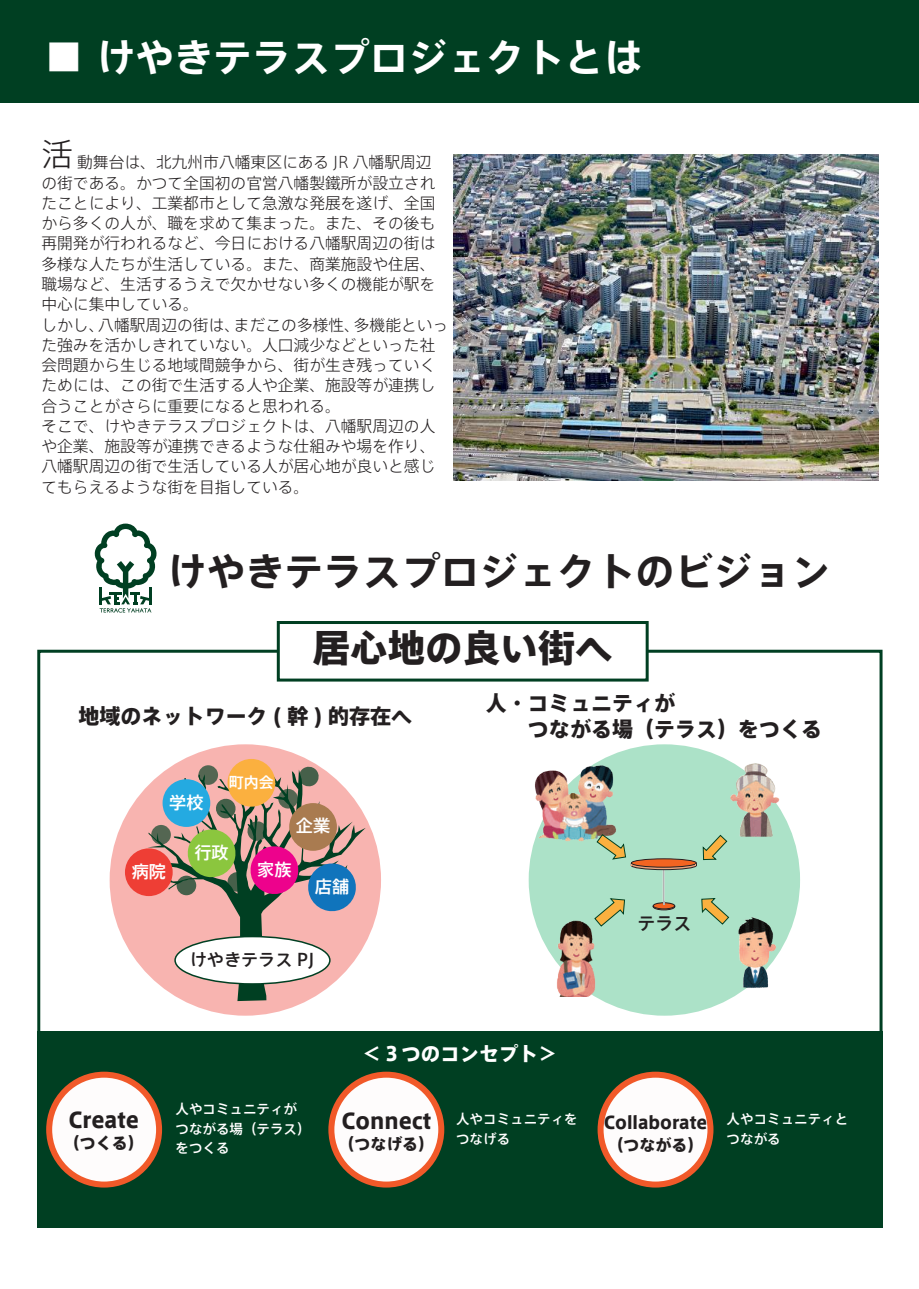
<style>
.page{position:relative;width:919px;height:1289px;background:#fff}
.page>*{position:absolute;margin:0;border:0;box-sizing:border-box;transform-origin:0 0}
.t1{font:700 39px "Axis Std";color:#231f20}
.t2{font:700 39px "Axis Std";color:#fff}
.t3{font:800 37.5px "Axis Std";color:#231f20}
.t4{font:300 31.5px "Axis Std";color:#231f20}
.t5{font:800 21.3px "Axis Std";color:#231f20}
.t6{font:800 21px/25.5px "Axis Std";color:#231f20}
.t7{font:800 19.5px "Axis Std";color:#fff}
.t8{font:500 18px "Axis Std";color:#231f20}
.t9{font:800 17.25px "Axis Std";color:#231f20}
.t10{font:500 17.1px "Axis Std";color:#fff}
.t11{font:500 17.1px "Axis Std";color:#231f20}
.t12{font:800 15.9px "Axis Std";color:#231f20}
.t13{font:300 15.75px/20.2px "Axis Std";color:#231f20}
.t14{font:500 15px "Axis Std";color:#fff}
.t15{font:500 13.5px/19.5px "Axis Std";color:#fff}
.s1{font-family:"HG Seikaishotai PRO";font-weight:400}
</style>
<div class="page">
<div style="left:0;top:1px;width:918px;height:102px;background:#003f22"></div>
<svg style="left:94px;top:523px;width:63px;height:89px"></svg>
<div style="left:37px;top:1031px;width:845px;height:196px;background:#003f22"></div>
<div style="left:49px;top:1074px;width:110px;height:110px;background:#fefcfc;border-radius:50%"></div>
<div style="left:46px;top:1071px;width:116px;height:116px;border:6px solid #f15929;border-radius:50%"></div>
<div style="left:331px;top:1074px;width:110px;height:110px;background:#fefcfc;border-radius:50%"></div>
<div style="left:328px;top:1071px;width:116px;height:116px;border:6px solid #f15929;border-radius:50%"></div>
<div style="left:600px;top:1074px;width:110px;height:110px;background:#fefcfc;border-radius:50%"></div>
<div style="left:597px;top:1071px;width:116px;height:116px;border:6px solid #f15929;border-radius:50%"></div>
<div style="left:110px;top:744px;width:271px;height:271px;background:#f8b4b0;border-radius:50%"></div>
<div style="left:528px;top:744px;width:272px;height:271px;background:#ace2c8;border-radius:50%"></div>
<img style="left:738px;top:917px;width:39px;height:72px">
<img style="left:533px;top:915px;width:69px;height:81px">
<img style="left:534px;top:764px;width:82px;height:77px">
<img style="left:730px;top:761px;width:50px;height:76px">
<svg style="left:594px;top:898px;width:31px;height:28px"></svg>
<svg style="left:701px;top:898px;width:28px;height:26px"></svg>
<svg style="left:143px;top:762px;width:223px;height:239px"></svg>
<div style="left:175px;top:936px;width:155px;height:47px;background:#fff;border-radius:50%"></div>
<div style="left:174px;top:935px;width:156px;height:49px;border:2px solid #003f22;border-radius:50%"></div>
<div style="left:125px;top:848px;width:48px;height:48px;background:#ee3e35;border-radius:50%"></div>
<div style="left:162px;top:779px;width:48px;height:48px;background:#24aae1;border-radius:50%"></div>
<div style="left:227px;top:759px;width:48px;height:47px;background:#fbb03f;border-radius:50%"></div>
<div style="left:289px;top:803px;width:48px;height:47px;background:#a97b50;border-radius:50%"></div>
<svg style="left:306px;top:861px;width:52px;height:52px"></svg>
<svg style="left:177px;top:875px;width:19px;height:20px"></svg>
<svg style="left:151px;top:825px;width:20px;height:19px"></svg>
<svg style="left:299px;top:766px;width:19px;height:20px"></svg>
<svg style="left:278px;top:789px;width:20px;height:19px"></svg>
<svg style="left:198px;top:765px;width:20px;height:19px"></svg>
<svg style="left:186px;top:798px;width:114px;height:98px"></svg>
<div style="left:277px;top:621px;width:371px;height:60px;background:#fff;border:3px solid #003f22"></div>
<img style="left:630px;top:858px;width:67px;height:53px">
<div style="left:653px;top:903px;width:21px;height:7px;border:1px solid #231f20;border-radius:50%"></div>
<div style="left:653px;top:902px;width:21px;height:6px;background:#f36421;border-radius:50%"></div>
<div style="left:653px;top:902px;width:21px;height:7px;border:1px solid #231f20;border-radius:50%"></div>
<div style="left:631px;top:861px;width:65px;height:8px;border:1px solid #231f20;border-radius:50%"></div>
<div style="left:631px;top:858px;width:65px;height:9px;background:#f36421;border-radius:50%"></div>
<div style="left:631px;top:858px;width:65px;height:9px;border:1px solid #231f20;border-radius:50%"></div>
<svg style="left:694px;top:834px;width:33px;height:31px"></svg>
<svg style="left:596px;top:834px;width:36px;height:31px"></svg>
<img style="left:453px;top:154px;width:425px;height:326px">
<h1 class="t2" style="left:44px;top:27px;width:599px"><span class="s1">■</span> けやきテラスプロジェクトとは</h1>
<h3 class="t4" style="left:41px;top:131px;width:33px">活</h3>
<p class="t13" style="left:41px;top:151px;width:408px">　　 動舞台は、北九州市八幡東区にある JR 八幡駅周辺の街である。かつて全国初の官営八幡製鐵所が設立されたことにより、工業都市として急激な発展を遂げ、全国から多くの人が、職を求めて集まった。また、その後も再開発が行われるなど、今日における八幡駅周辺の街は多様な人たちが生活している。また、商業施設や住居、職場など、生活するうえで欠かせない多くの機能が駅を中心に集中している。<br>しかし、八幡駅周辺の街は、まだこの多様性、多機能といった強みを活かしきれていない。人口減少などといった社会問題から生じる地域間競争から、街が生き残っていくためには、この街で生活する人や企業、施設等が連携し合うことがさらに重要になると思われる。<br>そこで、けやきテラスプロジェクトは、八幡駅周辺の人や企業、施設等が連携できるような仕組みや場を作り、八幡駅周辺の街で生活している人が居心地が良いと感じてもらえるような街を目指している。</p>
<h1 class="t1" style="left:167px;top:541px;width:664px">けやきテラスプロジェクトのビジョン</h1>
<h2 class="t3" style="left:312px;top:619px;width:301px">居心地の良い街へ</h2>
<h3 class="t6" style="left:79px;top:702px;width:335px">地域のネットワーク ( 幹 ) 的存在へ</h3>
<p class="t10" style="left:169px;top:789px;width:36px">学校</p>
<p class="t14" style="left:229px;top:770px;width:46px">町内会</p>
<p class="t10" style="left:296px;top:813px;width:36px">企業</p>
<p class="t10" style="left:132px;top:858px;width:36px">病院</p>
<p class="t10" style="left:194px;top:839px;width:36px">行政</p>
<p class="t10" style="left:257px;top:856px;width:36px">家族</p>
<p class="t10" style="left:315px;top:873px;width:36px">店舗</p>
<p class="t11" style="left:190px;top:947px;width:126px">けやきテラス PJ</p>
<h3 class="t6" style="left:486px;top:689px;width:337px">人・コミュニティが<br>　　つながる場（テラス）をつくる</h3>
<p class="t8" style="left:637px;top:909px;width:55px">テラス</p>
<h3 class="t5" style="left:69px;top:1103px;width:72px">Create</h3>
<p class="t12" style="left:64px;top:1130px;width:81px">（つくる）</p>
<p class="t7" style="left:362px;top:1038px;width:197px">＜３つのコンセプト＞</p>
<p class="t15" style="left:175px;top:1098px;width:136px">人やコミュニティがつながる場（テラス）をつくる</p>
<p class="t15" style="left:456px;top:1108px;width:123px">人やコミュニティをつなげる</p>
<p class="t15" style="left:726px;top:1108px;width:123px">人やコミュニティとつながる</p>
<h3 class="t5" style="left:341px;top:1104px;width:91px">Connect</h3>
<p class="t12" style="left:338px;top:1131px;width:97px">（つなげる）</p>
<p class="t9" style="left:603px;top:1109px;width:105px">Collaborate</p>
<p class="t12" style="left:607px;top:1132px;width:97px">（つながる）</p>
</div>
